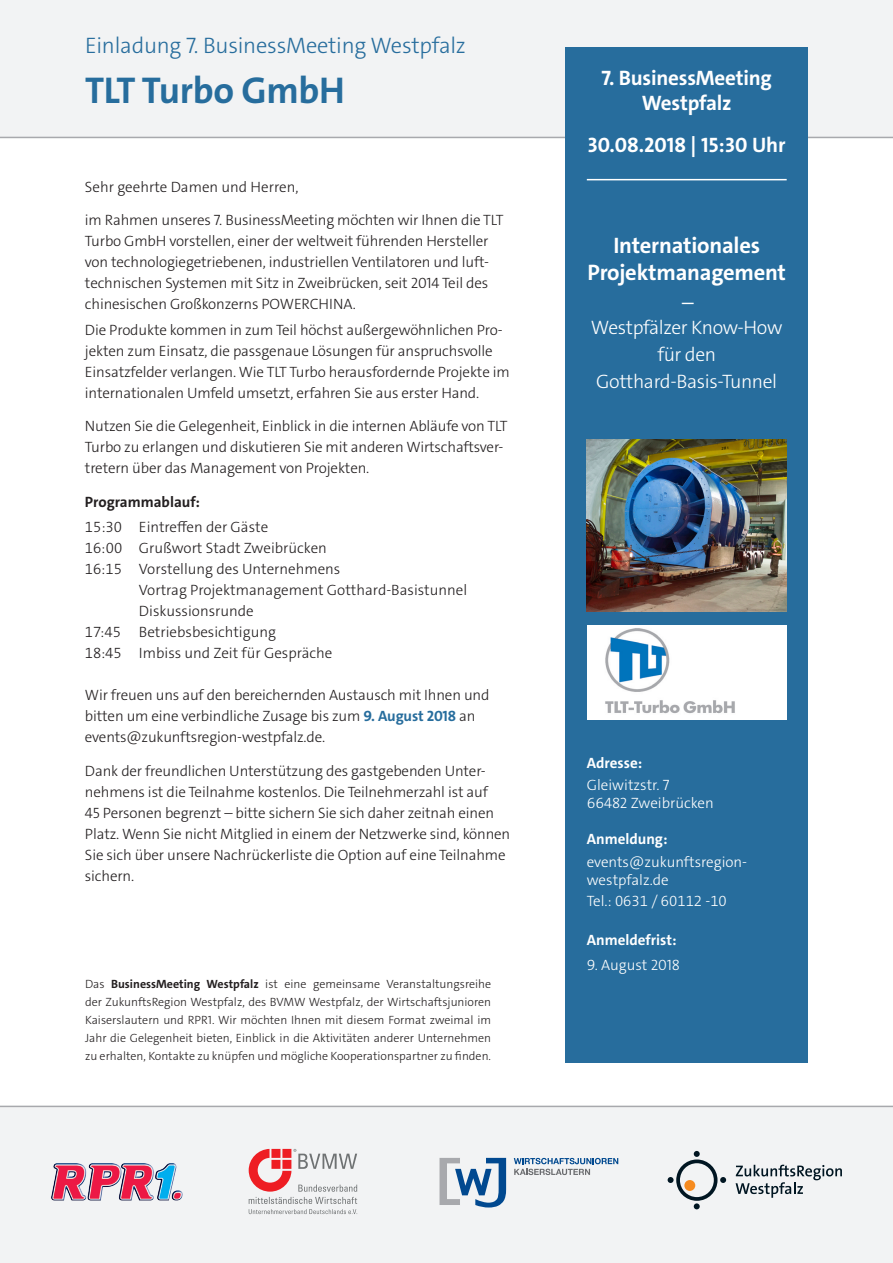
<style>
.page{position:relative;width:893px;height:1263px;background:#fff}
.page>*{position:absolute;margin:0;border:0;box-sizing:border-box;transform-origin:0 0}
.Box__Headline{font:700 37.5px "The Sans C4 s";letter-spacing:-.01em;color:#276d9d}
.Box__Headline-2{font:300 22.5px "The Sans C4 s";letter-spacing:-.01em;color:#276d9d}
.Box__Headline-3{font:700 22.5px "The Sans C4 s";letter-spacing:-.01em;color:#fff}
.Box__Headline-4{font:700 21px "The Sans C4 s";letter-spacing:-.01em;color:#fff}
.Box__Grundtext{font:700 21px "The Sans C4 s";color:#fff}
.Box__Grundtext-2{font:300 19.5px/27px "The Sans C4 s";letter-spacing:-.02em;color:#fff;text-align:center}
.Einladung__Grundtext{font:300 15px/21px "The Sans C4 s";letter-spacing:-.01em;color:#231f20}
.Zahlen{font:300 15px "The Sans C4 s";color:#231f20}
.Box__Grundtext-3{font:300 15px "The Sans C4 s";color:#fff}
.Box__Grundtext-4{font:700 15px "The Sans C4 s";color:#fff}
.Zahlen-2{font:300 15px "The Sans C4 s";color:#fff}
.Einladung__Grundtext-2{font:700 15px "The Sans C4 s";color:#231f20}
.Einladung__Grundtext-3{font:300 12px/18px "The Sans C4 s";color:#231f20;text-align:justify}
.Box__Headline-5{font:700 12px "The Sans C4 s";color:#fff}
.s1{font-weight:700;color:#276d9d}
.s2{font-weight:700}
</style>
<div class="page">
<div style="left:0;top:0;width:893px;height:138px;background:#f2f3f4"></div>
<div style="left:566px;top:48px;width:242px;height:1015px;background:#276d9d"></div>
<div style="left:0;top:1106px;width:893px;height:157px;background:#f2f3f4"></div>
<svg style="left:439px;top:1158px;width:67px;height:49px"></svg>
<svg style="left:514px;top:1158px;width:104px;height:17px"></svg>
<svg style="left:249px;top:1149px;width:108px;height:65px"></svg>
<svg style="left:156px;top:1163px;width:13px;height:8px"></svg>
<svg style="left:736px;top:1165px;width:106px;height:33px"></svg>
<svg style="left:668px;top:1151px;width:58px;height:58px"></svg>
<div style="left:684px;top:1180px;width:11px;height:11px;background:#f68b1f;border-radius:50%"></div>
<hr style="left:588px;top:179px;width:198px;height:1px;background:#fff">
<img style="left:587px;top:440px;width:200px;height:171px">
<div style="left:587px;top:625px;width:200px;height:94px;background:#fff"></div>
<img style="left:605px;top:628px;width:130px;height:86px">
<p class="Box__Headline-2" style="left:85px;top:31px;width:382px">Einladung 7. BusinessMeeting Westpfalz</p>
<p class="Box__Headline" style="left:85px;top:67px;width:261px">TLT Turbo GmbH</p>
<p class="Einladung__Grundtext" style="left:85px;top:176px;width:215px">Sehr geehrte Damen und Herren,</p>
<p class="Einladung__Grundtext" style="left:85px;top:210px;width:420px">im Rahmen unseres 7. BusinessMeeting möchten wir Ihnen die TLT Turbo GmbH vorstellen, einer der weltweit führenden Hersteller von technologiegetriebenen, industriellen Ventilatoren und luft&shy;technischen Systemen mit Sitz in Zweibrücken, seit 2014 Teil des chinesischen Großkonzerns POWERCHINA.</p>
<p class="Einladung__Grundtext" style="left:85px;top:319px;width:426px">Die Produkte kommen in zum Teil höchst außergewöhnlichen Pro&shy;jekten zum Einsatz, die passgenaue Lösungen für anspruchsvolle Einsatzfelder verlangen. Wie TLT Turbo herausfordernde Projekte im internationalen Umfeld umsetzt, erfahren Sie aus erster Hand.</p>
<p class="Einladung__Grundtext" style="left:85px;top:416px;width:424px">Nutzen Sie die Gelegenheit, Einblick in die internen Abläufe von TLT<br>Turbo zu erlangen und diskutieren Sie mit anderen Wirtschaftsver&shy;tretern über das Management von Projekten.</p>
<p class="Einladung__Grundtext-2" style="left:85px;top:492px;width:116px">Programmablauf:</p>
<p class="Zahlen" style="left:85px;top:518px;width:185px">15:30 Eintreffen der Gäste</p>
<p class="Zahlen" style="left:85px;top:539px;width:243px">16:00 Grußwort Stadt Zweibrücken</p>
<p class="Zahlen" style="left:85px;top:560px;width:257px">16:15 Vorstellung des Unternehmens</p>
<p class="Zahlen" style="left:139px;top:581px;width:330px">Vortrag Projektmanagement Gotthard-Basistunnel</p>
<p class="Zahlen" style="left:139px;top:602px;width:116px">Diskussionsrunde</p>
<p class="Zahlen" style="left:85px;top:623px;width:193px">17:45 Betriebsbesichtigung</p>
<p class="Zahlen" style="left:85px;top:644px;width:249px">18:45 Imbiss und Zeit für Gespräche</p>
<p class="Einladung__Grundtext" style="left:85px;top:685px;width:406px">Wir freuen uns auf den bereichernden Austausch mit Ihnen und bitten um eine verbindliche Zusage bis zum <span class="s1">9. August 2018</span> an events@zukunftsregion-westpfalz.de.</p>
<p class="Einladung__Grundtext" style="left:85px;top:761px;width:427px">Dank der freundlichen Unterstützung des gastgebenden Unter&shy;nehmens ist die Teilnahme kostenlos. Die Teilnehmerzahl ist auf<br>45 Personen begrenzt – bitte sichern Sie sich daher zeitnah einen Platz. Wenn Sie nicht Mitglied in einem der Netzwerke sind, können Sie sich über unsere Nachrückerliste die Option auf eine Teilnahme sichern.</p>
<p class="Einladung__Grundtext-3" style="left:85px;top:975px;width:408px">Das <span class="s2">BusinessMeeting Westpfalz</span> ist eine gemeinsame Veranstaltungsreihe der ZukunftsRegion Westpfalz, des BVMW Westpfalz, der Wirtschaftsjunioren Kaiserslautern und RPR1. Wir möchten Ihnen mit diesem Format zweimal im Jahr die Gelegenheit bieten, Einblick in die Aktivitäten anderer Unternehmen zu erhalten, Kontakte zu knüpfen und mögliche Kooperationspartner zu finden.</p>
<p class="Box__Headline-4" style="left:602px;top:64px;width:172px">7. BusinessMeeting</p>
<p class="Box__Headline-4" style="left:642px;top:89px;width:91px">Westpfalz</p>
<p class="Box__Grundtext" style="left:588px;top:132px;width:199px">30.08.2018 | 15:30 Uhr</p>
<p class="Box__Headline-3" style="left:613px;top:231px;width:148px">Internationales</p>
<p class="Box__Headline-3" style="left:587px;top:258px;width:200px">Projektmanagement</p>
<p class="Box__Headline-5" style="left:682px;top:295px;width:13px">⎯</p>
<p class="Box__Grundtext-2" style="left:591px;top:314px;width:193px">Westpfälzer Know-How für den</p>
<p class="Box__Grundtext-2" style="left:596px;top:368px;width:182px">Gotthard-Basis-Tunnel</p>
<p class="Box__Grundtext-4" style="left:587px;top:753px;width:57px">Adresse:</p>
<p class="Box__Grundtext-3" style="left:587px;top:776px;width:84px">Gleiwitzstr. 7</p>
<p class="Box__Grundtext-3" style="left:587px;top:794px;width:129px">66482 Zweibrücken</p>
<p class="Box__Grundtext-4" style="left:587px;top:830px;width:82px">Anmeldung:</p>
<p class="Box__Grundtext-3" style="left:587px;top:852px;width:162px">events@zukunftsregion-</p>
<p class="Box__Grundtext-3" style="left:587px;top:870px;width:83px">westpfalz.de</p>
<p class="Zahlen-2" style="left:587px;top:891px;width:142px">Tel.: 0631 / 60112 -10</p>
<p class="Box__Grundtext-4" style="left:587px;top:930px;width:91px">Anmeldefrist:</p>
<p class="Box__Grundtext-3" style="left:587px;top:955px;width:95px">9. August 2018</p>
</div>
